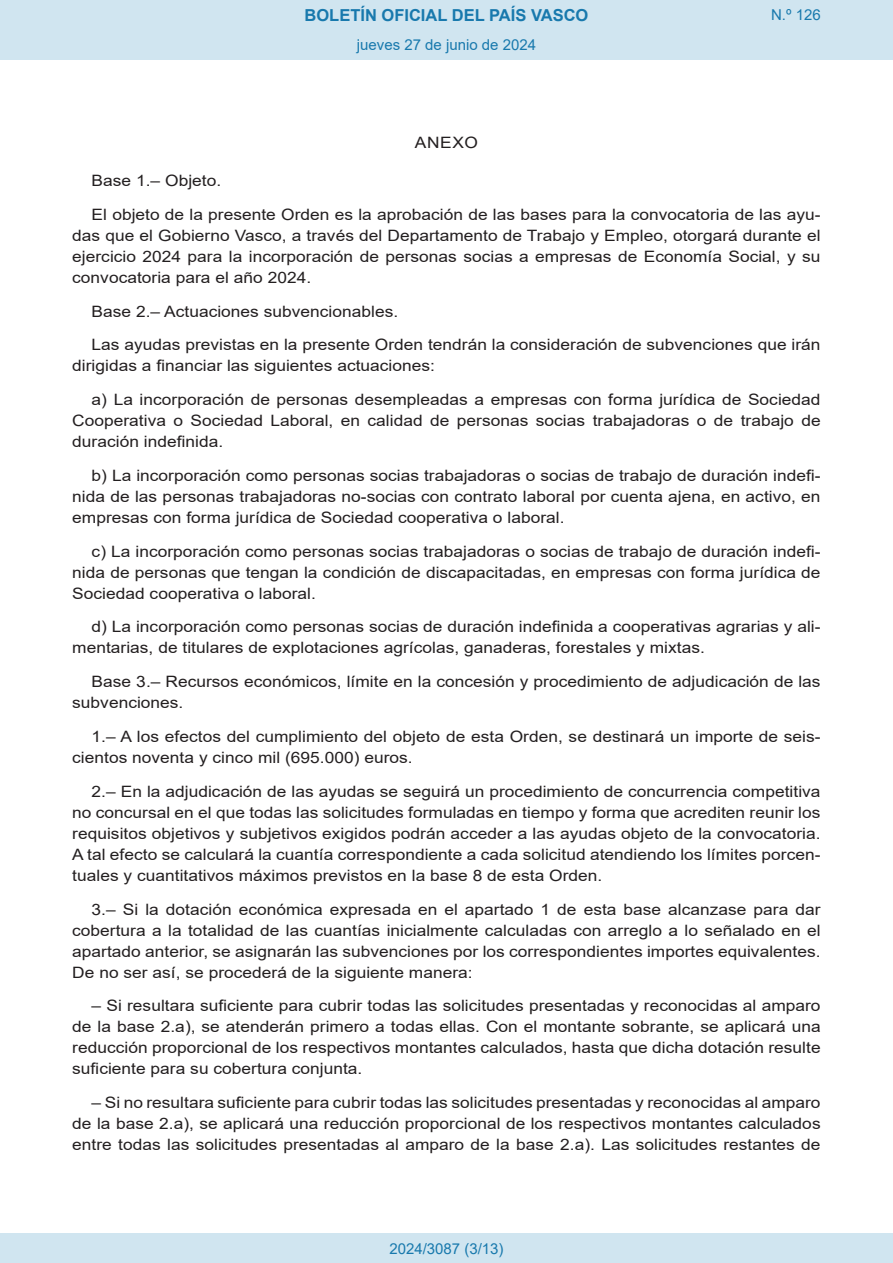
<style>
.page{position:relative;width:893px;height:1263px;background:#fff}
.page>*{position:absolute;margin:0;border:0;box-sizing:border-box;transform-origin:0 0}
.t1{font:700 16.5px "Arial";color:#1879ad}
.BOPVDetalle{font:15.6px/21px "Arial";color:#231f20;text-align:justify;scale:1.11 1}
.BOPVClave{font:15.6px "Arial";letter-spacing:.035em;color:#231f20;scale:1.11 1}
.Paginacion_Centro{font:15px "Arial";color:#1879ad}
</style>
<div class="page">
<div style="left:0;top:0;width:893px;height:60px;background:#d0e5f0"></div>
<div style="left:0;top:1233px;width:893px;height:30px;background:#d0e5f0"></div>
<p class="t1" style="left:305px;top:3px;width:285px">BOLETÍN OFICIAL DEL PAÍS VASCO</p>
<p class="Paginacion_Centro" style="left:357px;top:35px;width:181px">jueves 27 de junio de 2024</p>
<p class="BOPVClave" style="left:415px;top:132px;width:58px">ANEXO</p>
<p class="Paginacion_Centro" style="left:771px;top:5px;width:51px">N.º 126</p>
<p class="BOPVDetalle" style="left:92px;top:170px;width:118px">Base 1.– Objeto.</p>
<p class="BOPVDetalle" style="left:72px;top:204px;width:676px;text-indent:19px">El objeto de la presente Orden es la aprobación de las bases para la convocatoria de las ayu&shy;das que el Gobierno Vasco, a través del Departamento de Trabajo y Empleo, otorgará durante el ejercicio 2024 para la incorporación de personas socias a empresas de Economía Social, y su convocatoria para el año 2024.</p>
<p class="BOPVDetalle" style="left:92px;top:301px;width:278px">Base 2.– Actuaciones subvencionables.</p>
<p class="BOPVDetalle" style="left:72px;top:334px;width:676px;text-indent:19px">Las ayudas previstas en la presente Orden tendrán la consideración de subvenciones que irán dirigidas a financiar las siguientes actuaciones:</p>
<p class="BOPVDetalle" style="left:72px;top:389px;width:676px;text-indent:19px">a) La incorporación de personas desempleadas a empresas con forma jurídica de Sociedad Cooperativa o Sociedad Laboral, en calidad de personas socias trabajadoras o de trabajo de duración indefinida.</p>
<p class="BOPVDetalle" style="left:72px;top:465px;width:676px;text-indent:19px">b) La incorporación como personas socias trabajadoras o socias de trabajo de duración indefi&shy;nida de las personas trabajadoras no-socias con contrato laboral por cuenta ajena, en activo, en empresas con forma jurídica de Sociedad cooperativa o laboral.</p>
<p class="BOPVDetalle" style="left:72px;top:541px;width:676px;text-indent:19px">c) La incorporación como personas socias trabajadoras o socias de trabajo de duración indefi&shy;nida de personas que tengan la condición de discapacitadas, en empresas con forma jurídica de Sociedad cooperativa o laboral.</p>
<p class="BOPVDetalle" style="left:72px;top:616px;width:676px;text-indent:19px">d) La incorporación como personas socias de duración indefinida a cooperativas agrarias y ali&shy;mentarias, de titulares de explotaciones agrícolas, ganaderas, forestales y mixtas.</p>
<p class="BOPVDetalle" style="left:72px;top:671px;width:676px;text-indent:19px">Base 3.– Recursos económicos, límite en la concesión y procedimiento de adjudicación de las subvenciones.</p>
<p class="BOPVDetalle" style="left:72px;top:726px;width:676px;text-indent:19px">1.– A los efectos del cumplimiento del objeto de esta Orden, se destinará un importe de seis&shy;cientos noventa y cinco mil (695.000) euros.</p>
<p class="BOPVDetalle" style="left:72px;top:781px;width:676px;text-indent:19px">2.– En la adjudicación de las ayudas se seguirá un procedimiento de concurrencia competitiva no concursal en el que todas las solicitudes formuladas en tiempo y forma que acrediten reunir los requisitos objetivos y subjetivos exigidos podrán acceder a las ayudas objeto de la convocatoria.<br>A tal efecto se calculará la cuantía correspondiente a cada solicitud atendiendo los límites porcen&shy;tuales y cuantitativos máximos previstos en la base 8 de esta Orden.</p>
<p class="BOPVDetalle" style="left:72px;top:898px;width:676px;text-indent:19px">3.– Si la dotación económica expresada en el apartado 1 de esta base alcanzase para dar cobertura a la totalidad de las cuantías inicialmente calculadas con arreglo a lo señalado en el apartado anterior, se asignarán las subvenciones por los correspondientes importes equivalentes.<br>De no ser así, se procederá de la siguiente manera:</p>
<p class="BOPVDetalle" style="left:72px;top:995px;width:676px;text-indent:19px">– Si resultara suficiente para cubrir todas las solicitudes presentadas y reconocidas al amparo de la base 2.a), se atenderán primero a todas ellas. Con el montante sobrante, se aplicará una reducción proporcional de los respectivos montantes calculados, hasta que dicha dotación resulte suficiente para su cobertura conjunta.</p>
<p class="BOPVDetalle" style="left:72px;top:1092px;width:676px;text-indent:19px">– Si no resultara suficiente para cubrir todas las solicitudes presentadas y reconocidas al amparo de la base 2.a), se aplicará una reducción proporcional de los respectivos montantes calculados entre todas las solicitudes presentadas al amparo de la base 2.a). Las solicitudes restantes de</p>
<p class="Paginacion_Centro" style="left:389px;top:1238px;width:116px">2024/3087 (3/13)</p>
</div>
